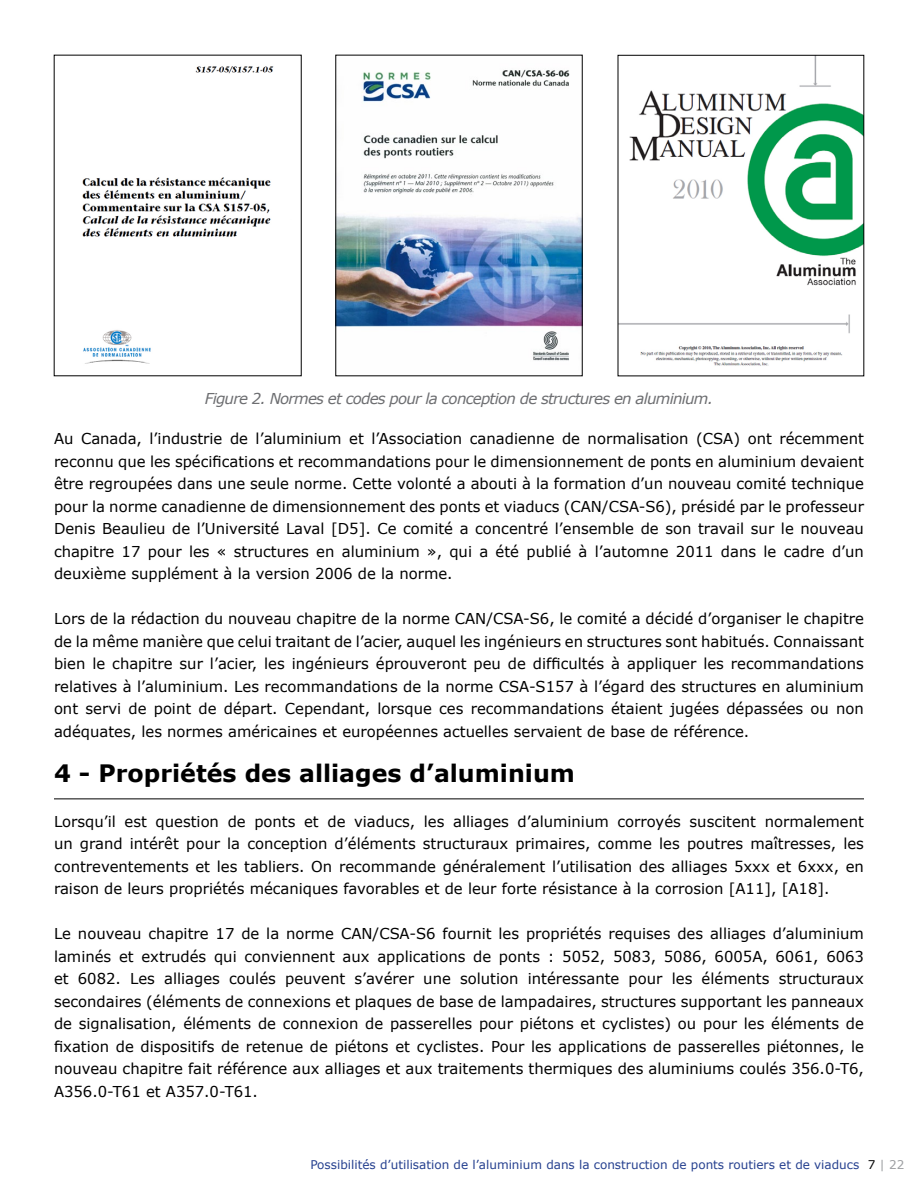
<style>
.page{position:relative;width:918px;height:1188px;background:#fff}
.page>*{position:absolute;margin:0;border:0;box-sizing:border-box;transform-origin:0 0}
.t1{font:700 24px "Verdana";color:#000}
.t2{font:15px/22.5px "Verdana";color:#000;text-align:justify}
.t3{font:italic 15px "Verdana";letter-spacing:-.05em;color:#6d6e71}
.t4{font:12px "Verdana";color:#25408f}
.s1{color:#000}
.s2{color:#9ea0a3}
</style>
<div class="page">
<hr style="left:54px;top:798px;width:810px;height:1px;background:#000">
<img style="left:82px;top:66px;width:192px;height:298px">
<img style="left:338px;top:70px;width:242px;height:291px">
<img style="left:620px;top:57px;width:242px;height:309px">
<p class="t3" style="left:205px;top:389px;width:510px">Figure 2. Normes et codes pour la conception de structures en aluminium.</p>
<p class="t2" style="left:54px;top:427px;width:812px">Au Canada, l’industrie de l’aluminium et l’Association canadienne de normalisation (CSA) ont récemment reconnu que les spécifications et recommandations pour le dimensionnement de ponts en aluminium devaient être regroupées dans une seule norme. Cette volonté a abouti à la formation d’un nouveau comité technique pour la norme canadienne de dimensionnement des ponts et viaducs (CAN/CSA-S6), présidé par le professeur Denis Beaulieu de l’Université Laval [D5]. Ce comité a concentré l’ensemble de son travail sur le nouveau chapitre 17 pour les « structures en aluminium », qui a été publié à l’automne 2011 dans le cadre d’un deuxième supplément à la version 2006 de la norme.</p>
<p class="t2" style="left:54px;top:607px;width:812px">Lors de la rédaction du nouveau chapitre de la norme CAN/CSA-S6, le comité a décidé d’organiser le chapitre de la même manière que celui traitant de l’acier, auquel les ingénieurs en structures sont habitués. Connaissant bien le chapitre sur l’acier, les ingénieurs éprouveront peu de difficultés à appliquer les recommandations relatives à l’aluminium. Les recommandations de la norme CSA-S157 à l’égard des structures en aluminium ont servi de point de départ. Cependant, lorsque ces recommandations étaient jugées dépassées ou non adéquates, les normes américaines et européennes actuelles servaient de base de référence.</p>
<h1 class="t1" style="left:54px;top:758px;width:522px">4 - Propriétés des alliages d’aluminium</h1>
<p class="t2" style="left:54px;top:810px;width:812px">Lorsqu’il est question de ponts et de viaducs, les alliages d’aluminium corroyés suscitent normalement un grand intérêt pour la conception d’éléments structuraux primaires, comme les poutres maîtresses, les contreventements et les tabliers. On recommande généralement l’utilisation des alliages 5xxx et 6xxx, en raison de leurs propriétés mécaniques favorables et de leur forte résistance à la corrosion [A11], [A18].</p>
<p class="t2" style="left:54px;top:922px;width:812px">Le nouveau chapitre 17 de la norme CAN/CSA-S6 fournit les propriétés requises des alliages d’aluminium laminés et extrudés qui conviennent aux applications de ponts : 5052, 5083, 5086, 6005A, 6061, 6063 et 6082. Les alliages coulés peuvent s’avérer une solution intéressante pour les éléments structuraux secondaires (éléments de connexions et plaques de base de lampadaires, structures supportant les panneaux de signalisation, éléments de connexion de passerelles pour piétons et cyclistes) ou pour les éléments de fixation de dispositifs de retenue de piétons et cyclistes. Pour les applications de passerelles piétonnes, le nouveau chapitre fait référence aux alliages et aux traitements thermiques des aluminiums coulés 356.0-T6, A356.0-T61 et A357.0-T61.</p>
<p class="t4" style="left:310px;top:1157px;width:596px">Possibilités d’utilisation de l’aluminium dans la construction de ponts routiers et de viaducs <span class="s1">7</span> <span class="s2">| 22</span></p>
</div>
